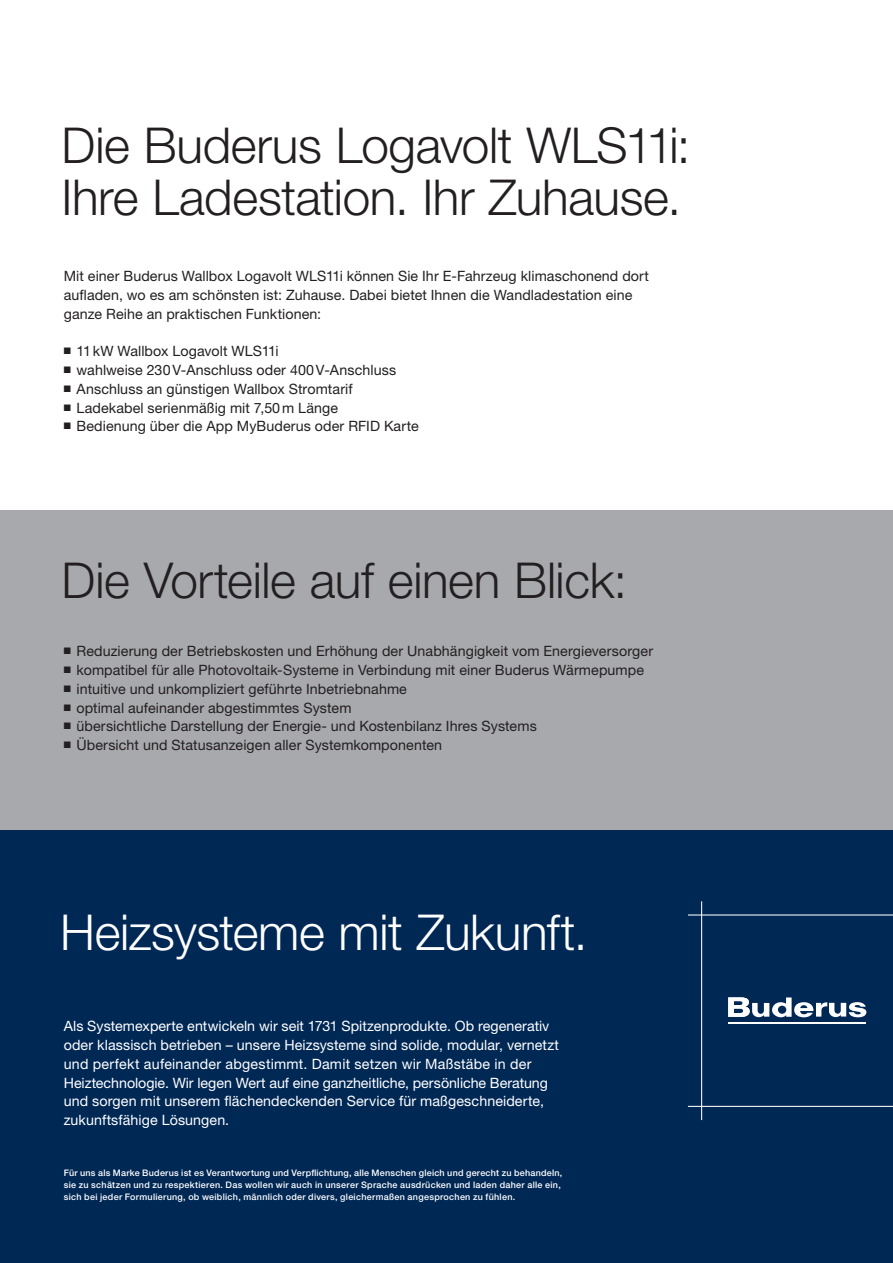
<style>
.page{position:relative;width:893px;height:1263px;background:#fff}
.page>*{position:absolute;margin:0;border:0;box-sizing:border-box;transform-origin:0 0}
.t1{font:300 49.5px/52.5px "Helvetica Neue LT Pro";letter-spacing:-.01em;color:#231f20}
.t2{font:300 49.5px "Helvetica Neue LT Pro";letter-spacing:-.01em;color:#fff}
.t3{font:14.25px/18.8px "Helvetica Neue LT Pro";letter-spacing:.005em;color:#231f20}
.t4{font:14.25px/18.8px "Helvetica Neue LT Pro";letter-spacing:.005em;color:#fff}
.t5{font:500 9px/12px "Helvetica Neue LT Pro";letter-spacing:.03em;color:#fff}
</style>
<div class="page">
<div style="left:0;top:510px;width:893px;height:323px;background:#a8a9ad"></div>
<div style="left:0;top:830px;width:893px;height:433px;background:#002855"></div>
<hr style="left:688px;top:914px;width:205px;height:1px;background:#fff">
<hr style="left:688px;top:1106px;width:205px;height:1px;background:#fff">
<hr style="left:701px;top:901px;width:1px;height:219px;background:#fff">
<hr style="left:728px;top:1022px;width:138px;height:2px;background:#fff">
<svg style="left:728px;top:997px;width:138px;height:20px"></svg>
<h1 class="t1" style="left:62px;top:118px;width:631px">Die Buderus Logavolt WLS11i:<br>Ihre Ladestation. Ihr Zuhause.</h1>
<p class="t3" style="left:64px;top:266px;width:587px">Mit einer Buderus Wallbox Logavolt WLS11i können Sie Ihr E-Fahrzeug klimaschonend dort aufladen, wo es am schönsten ist: Zuhause. Dabei bietet Ihnen die Wandladestation eine ganze Reihe an praktischen Funktionen:</p>
<p class="t3" style="left:64px;top:341px;width:216px">■ 11kW Wallbox Logavolt WLS11i</p>
<p class="t3" style="left:64px;top:360px;width:334px">■ wahlweise 230V-Anschluss oder 400V-Anschluss</p>
<p class="t3" style="left:64px;top:379px;width:290px">■ Anschluss an günstigen Wallbox Stromtarif</p>
<p class="t3" style="left:64px;top:398px;width:276px">■ Ladekabel serienmäßig mit 7,50m Länge</p>
<p class="t3" style="left:64px;top:416px;width:356px">■ Bedienung über die App MyBuderus oder RFID Karte</p>
<h1 class="t1" style="left:62px;top:553px;width:567px">Die Vorteile auf einen Blick:</h1>
<p class="t3" style="left:64px;top:641px;width:591px">■ Reduzierung der Betriebskosten und Erhöhung der Unabhängigkeit vom Energieversorger</p>
<p class="t3" style="left:64px;top:660px;width:582px">■ kompatibel für alle Photovoltaik-Systeme in Verbindung mit einer Buderus Wärmepumpe</p>
<p class="t3" style="left:64px;top:679px;width:345px">■ intuitive und unkompliziert geführte Inbetriebnahme</p>
<p class="t3" style="left:64px;top:698px;width:289px">■ optimal aufeinander abgestimmtes System</p>
<p class="t3" style="left:64px;top:716px;width:475px">■ übersichtliche Darstellung der Energie- und Kostenbilanz Ihres Systems</p>
<p class="t3" style="left:64px;top:735px;width:380px">■ Übersicht und Statusanzeigen aller Systemkomponenten</p>
<h1 class="t2" style="left:60px;top:902px;width:529px">Heizsysteme mit Zukunft.</h1>
<p class="t4" style="left:64px;top:1016px;width:497px">Als Systemexperte entwickeln wir seit 1731 Spitzenprodukte. Ob regenerativ oder klassisch betrieben – unsere Heizsysteme sind solide, modular, vernetzt und perfekt aufeinander abgestimmt. Damit setzen wir Maßstäbe in der Heiztechnologie. Wir legen Wert auf eine ganzheitliche, persönliche Beratung und sorgen mit unserem flächendeckenden Service für maßgeschneiderte, zukunftsfähige Lösungen.</p>
<p class="t5" style="left:64px;top:1167px;width:500px">Für uns als Marke Buderus ist es Verantwortung und Verpflichtung, alle Menschen gleich und gerecht zu behandeln, sie zu schätzen und zu respektieren. Das wollen wir auch in unserer Sprache ausdrücken und laden daher alle ein, sich bei jeder Formulierung, ob weiblich, männlich oder divers, gleichermaßen angesprochen zu fühlen.</p>
</div>
